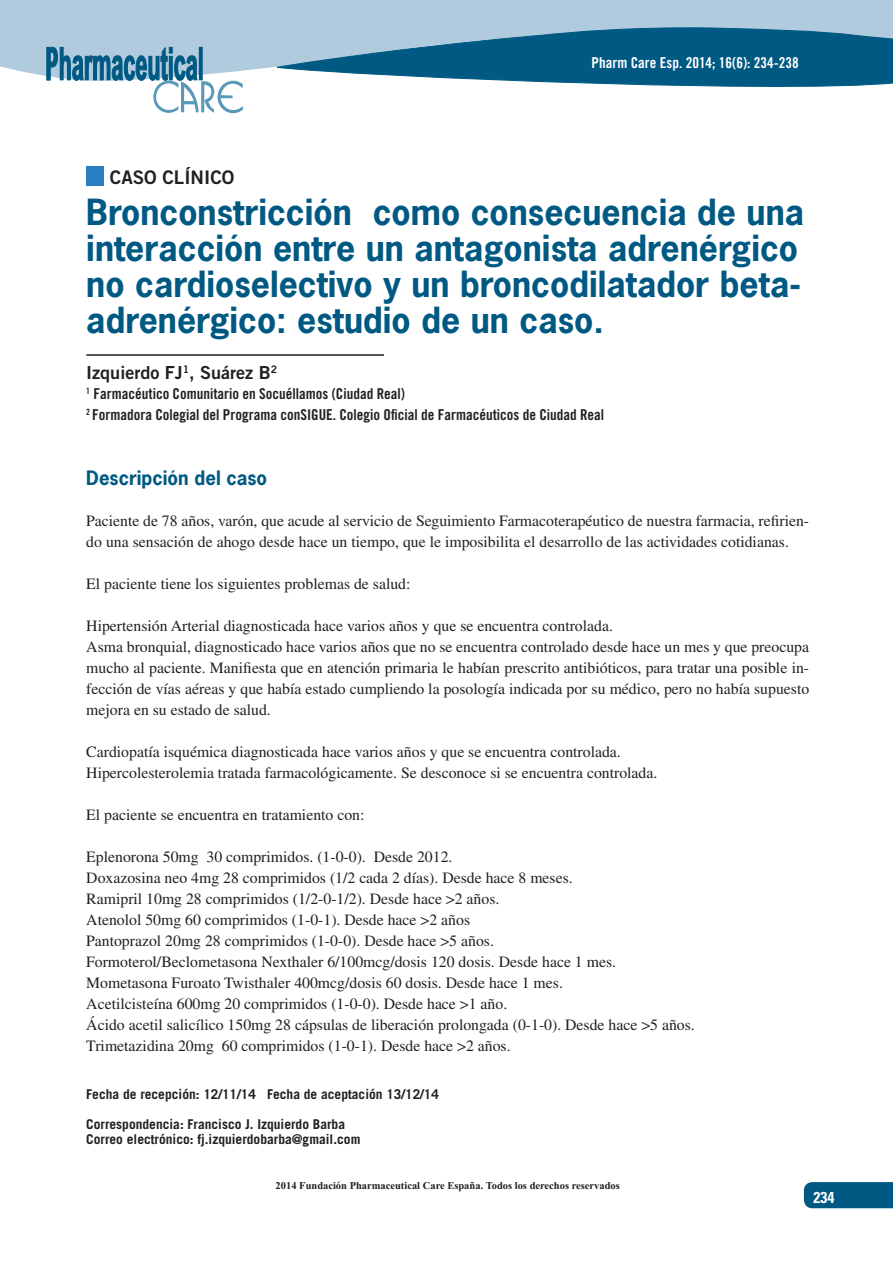
<style>
.page{position:relative;width:893px;height:1263px;background:#fff}
.page>*{position:absolute;margin:0;border:0;box-sizing:border-box;transform-origin:0 0}
.Articulo-Titular{font:700 33.75px/36px "News Gothic Std";color:#005983}
.Seccion-nombre{font:18.75px "Trade Gothic LT Std Bd 2";color:#231f20}
.Artículo-Epigrafe{font:700 18.6px "News Gothic Std";color:#005983}
.Autor-artículo{font:18px "Trade Gothic LT Std Bd 2";color:#231f20}
.Articulo-texto_basic{font:15.75px/21px "Times LT Std";color:#231f20}
.t1{font:700 condensed 15.75px "Univers";color:#fff}
.Autor-artículo-Cargo{font:15px "Trade Gothic LT Std Bd Cn 20";color:#231f20}
.Pagina-indice-revist{font:15px "Trade Gothic LT Std Bd Cn 20";color:#fff}
.Artículo-Ficha_Edici{font:700 13.5px "Trade Gothic LT Std";color:#231f20}
.t2{font:10.5px "Times New Rom B";color:#231f20}
</style>
<div class="page">
<div style="left:804px;top:1182px;width:89px;height:26px;background:#005983"></div>
<div style="left:86px;top:167px;width:18px;height:19px;background:#2a7fc3"></div>
<div style="left:0;top:0;width:893px;height:76px;background:#b0cbde"></div>
<svg style="left:276px;top:26px;width:617px;height:61px;background:#3b7fa1"></svg>
<svg style="left:46px;top:47px;width:197px;height:66px"></svg>
<hr style="left:86px;top:354px;width:298px;height:2px;background:#231f20">
<p class="Seccion-nombre" style="left:110px;top:165px;width:126px">CASO CLÍNICO</p>
<p class="Pagina-indice-revist" style="left:592px;top:53px;width:209px">Pharm Care Esp. 2014; 16(6): 234-238</p>
<p class="Articulo-Titular" style="left:86px;top:194px;width:719px">Bronconstricción como consecuencia de una interacción entre un antagonista adrenérgico no cardioselectivo y un broncodilatador beta&shy;adrenérgico: estudio de un caso.</p>
<p class="Autor-artículo" style="left:86px;top:361px;width:192px">Izquierdo FJ<sup>1</sup>, Suárez B<sup>2</sup></p>
<p class="Autor-artículo-Cargo" style="left:86px;top:385px;width:320px"><sup>1</sup> Farmacéutico Comunitario en Socuéllamos (Ciudad Real)</p>
<p class="Autor-artículo-Cargo" style="left:86px;top:406px;width:519px"><sup>2</sup> Formadora Colegial del Programa conSIGUE. Colegio Oficial de Farmacéuticos de Ciudad Real</p>
<p class="Artículo-Epigrafe" style="left:86px;top:466px;width:182px">Descripción del caso</p>
<p class="Articulo-texto_basic" style="left:86px;top:510px;width:724px">Paciente de 78 años, varón, que acude al servicio de Seguimiento Farmacoterapéutico de nuestra farmacia, refirien&shy;do una sensación de ahogo desde hace un tiempo, que le imposibilita el desarrollo de las actividades cotidianas.</p>
<p class="Articulo-texto_basic" style="left:86px;top:573px;width:326px">El paciente tiene los siguientes problemas de salud:</p>
<p class="Articulo-texto_basic" style="left:86px;top:615px;width:528px">Hipertensión Arterial diagnosticada hace varios años y que se encuentra controlada.</p>
<p class="Articulo-texto_basic" style="left:86px;top:636px;width:724px;text-align:justify">Asma bronquial, diagnosticado hace varios años que no se encuentra controlado desde hace un mes y que preocupa mucho al paciente. Manifiesta que en atención primaria le habían prescrito antibióticos, para tratar una posible in&shy;fección de vías aéreas y que había estado cumpliendo la posología indicada por su médico, pero no había supuesto mejora en su estado de salud.</p>
<p class="Articulo-texto_basic" style="left:86px;top:741px;width:536px">Cardiopatía isquémica diagnosticada hace varios años y que se encuentra controlada.</p>
<p class="Articulo-texto_basic" style="left:86px;top:762px;width:573px">Hipercolesterolemia tratada farmacológicamente. Se desconoce si se encuentra controlada.</p>
<p class="Articulo-texto_basic" style="left:86px;top:804px;width:280px">El paciente se encuentra en tratamiento con:</p>
<p class="Articulo-texto_basic" style="left:86px;top:846px;width:368px">Eplenorona 50mg 30 comprimidos. (1-0-0). Desde 2012.</p>
<p class="Articulo-texto_basic" style="left:86px;top:867px;width:488px">Doxazosina neo 4mg 28 comprimidos (1/2 cada 2 días). Desde hace 8 meses.</p>
<p class="Articulo-texto_basic" style="left:86px;top:888px;width:415px">Ramipril 10mg 28 comprimidos (1/2-0-1/2). Desde hace &gt;2 años.</p>
<p class="Articulo-texto_basic" style="left:86px;top:909px;width:385px">Atenolol 50mg 60 comprimidos (1-0-1). Desde hace &gt;2 años</p>
<p class="Articulo-texto_basic" style="left:86px;top:930px;width:409px">Pantoprazol 20mg 28 comprimidos (1-0-0). Desde hace &gt;5 años.</p>
<p class="Articulo-texto_basic" style="left:86px;top:951px;width:531px">Formoterol/Beclometasona Nexthaler 6/100mcg/dosis 120 dosis. Desde hace 1 mes.</p>
<p class="Articulo-texto_basic" style="left:86px;top:972px;width:478px">Mometasona Furoato Twisthaler 400mcg/dosis 60 dosis. Desde hace 1 mes.</p>
<p class="Articulo-texto_basic" style="left:86px;top:993px;width:422px">Acetilcisteína 600mg 20 comprimidos (1-0-0). Desde hace &gt;1 año.</p>
<p class="Articulo-texto_basic" style="left:86px;top:1014px;width:610px">Ácido acetil salicílico 150mg 28 cápsulas de liberación prolongada (0-1-0). Desde hace &gt;5 años.</p>
<p class="Articulo-texto_basic" style="left:86px;top:1035px;width:426px">Trimetazidina 20mg 60 comprimidos (1-0-1). Desde hace &gt;2 años.</p>
<p class="Artículo-Ficha_Edici" style="left:86px;top:1085px;width:354px">Fecha de recepción: 12/11/14 Fecha de aceptación 13/12/14</p>
<p class="Artículo-Ficha_Edici" style="left:86px;top:1115px;width:260px">Correspondencia: Francisco J. Izquierdo Barba</p>
<p class="Artículo-Ficha_Edici" style="left:86px;top:1130px;width:276px">Correo electrónico: fj.izquierdobarba@gmail.com</p>
<p class="t2" style="left:276px;top:1180px;width:346px">2014 Fundación Pharmaceutical Care España. Todos los derechos reservados</p>
<p class="t1" style="left:813px;top:1188px;width:22px">234</p>
</div>
